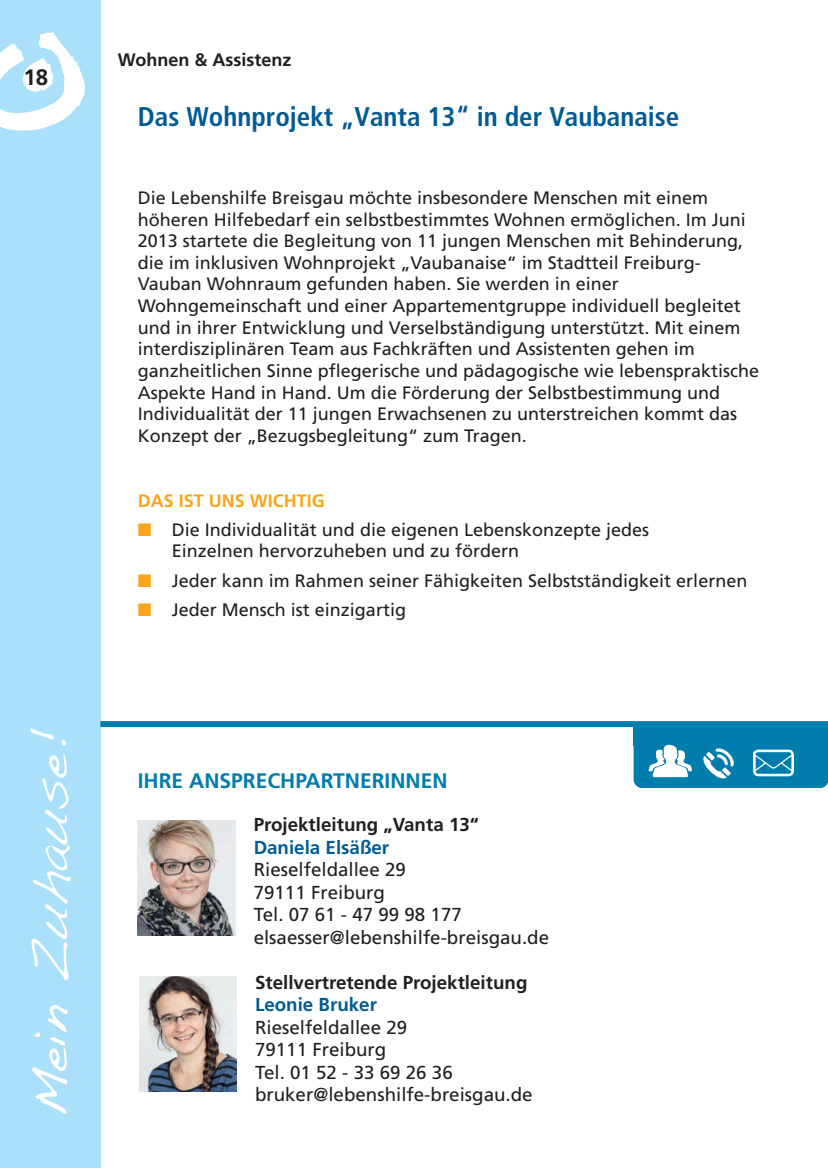
<style>
.page{position:relative;width:828px;height:1168px;background:#fff}
.page>*{position:absolute;margin:0;border:0;box-sizing:border-box;transform-origin:0 0}
.t1{font:700 condensed 27px "Frutiger";color:#015b92}
.t2{font:700 22.35px "Frutiger";color:#231f20}
.t3{font:700 21px "Frutiger";color:#007dad}
.t4{font:18.75px/22.5px "Frutiger";color:#231f20}
.t5{font:700 18.75px "Frutiger";color:#231f20}
.t6{font:700 18.75px "Frutiger";color:#015b92}
.t7{font:18px/21.6px "Frutiger";color:#231f20}
.t8{font:700 18px "Frutiger";color:#f9a51b}
.t9{font:700 18px "Frutiger";color:#231f20}
.s1{color:#f9a51b}
</style>
<div class="page">
<div style="left:0;top:0;width:100px;height:1168px;background:#aae0f9"></div>
<img style="left:0;top:32px;width:85px;height:99px">
<div style="left:100px;top:721px;width:728px;height:6px;background:#007dad"></div>
<div style="left:633px;top:725px;width:195px;height:63px;background:#007dad;border-radius:9px"></div>
<div style="left:633px;top:725px;width:195px;height:20px;background:#007dad"></div>
<img style="left:138px;top:820px;width:98px;height:115px">
<img style="left:139px;top:976px;width:98px;height:115px">
<svg style="left:31px;top:728px;width:40px;height:386px"></svg>
<img style="left:753px;top:749px;width:41px;height:28px">
<img style="left:648px;top:744px;width:44px;height:34px">
<img style="left:703px;top:748px;width:31px;height:31px">
<p class="t2" style="left:24px;top:68px;width:26px">18</p>
<p class="t9" style="left:118px;top:53px;width:175px">Wohnen &amp; Assistenz</p>
<h1 class="t1" style="left:138px;top:106px;width:543px">Das Wohnprojekt „Vanta 13“ in der Vaubanaise</h1>
<p class="t7" style="left:138px;top:188px;width:623px">Die Lebenshilfe Breisgau möchte insbesondere Menschen mit einem höheren Hilfebedarf ein selbstbestimmtes Wohnen ermöglichen. Im Juni 2013 startete die Begleitung von 11 jungen Menschen mit Behinderung, die im inklusiven Wohnprojekt „Vaubanaise“ im Stadtteil Freiburg-Vauban Wohnraum gefunden haben. Sie werden in einer Wohngemeinschaft und einer Appartementgruppe individuell begleitet und in ihrer Entwicklung und Verselbständigung unterstützt. Mit einem interdisziplinären Team aus Fachkräften und Assistenten gehen im ganzheitlichen Sinne pflegerische und pädagogische wie lebenspraktische Aspekte Hand in Hand. Um die Förderung der Selbstbestimmung und Individualität der 11 jungen Erwachsenen zu unterstreichen kommt das Konzept der „Bezugsbegleitung“ zum Tragen.</p>
<p class="t8" style="left:138px;top:493px;width:189px">DAS IST UNS WICHTIG</p>
<p class="t7" style="left:172px;top:520px;width:479px;text-indent:-34px"><span class="s1">■</span> Die Individualität und die eigenen Lebenskonzepte jedes<br>Einzelnen hervorzuheben und zu fördern</p>
<p class="t7" style="left:138px;top:571px;width:611px"><span class="s1">■</span> Jeder kann im Rahmen seiner Fähigkeiten Selbstständigkeit erlernen</p>
<p class="t7" style="left:138px;top:600px;width:270px"><span class="s1">■</span> Jeder Mensch ist einzigartig</p>
<p class="t3" style="left:138px;top:772px;width:311px">IHRE ANSPRECHPARTNERINNEN</p>
<p class="t5" style="left:254px;top:817px;width:227px">Projektleitung „Vanta 13“</p>
<p class="t6" style="left:254px;top:839px;width:137px">Daniela Elsäßer</p>
<p class="t4" style="left:254px;top:860px;width:297px">Rieselfeldallee 29<br>79111 Freiburg<br>Tel. 07 61 - 47 99 98 177 elsaesser@lebenshilfe-breisgau.de</p>
<p class="t5" style="left:255px;top:974px;width:274px">Stellvertretende Projektleitung</p>
<p class="t6" style="left:255px;top:997px;width:123px">Leonie Bruker</p>
<p class="t4" style="left:255px;top:1017px;width:279px">Rieselfeldallee 29<br>79111 Freiburg<br>Tel. 01 52 - 33 69 26 36 bruker@lebenshilfe-breisgau.de</p>
</div>
